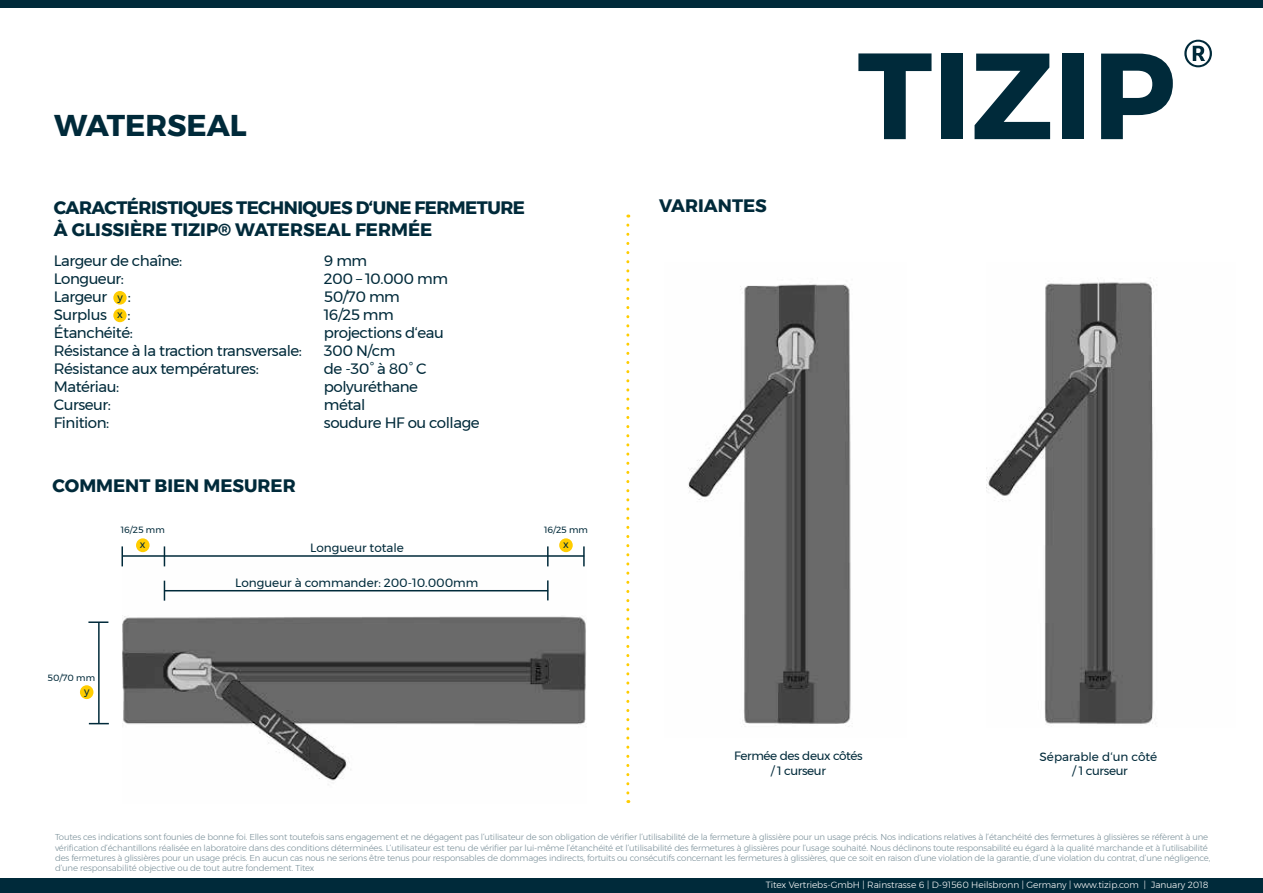
<style>
.page{position:relative;width:1263px;height:893px;background:#fff}
.page>*{position:absolute;margin:0;border:0;box-sizing:border-box;transform-origin:0 0}
.t1{font:700 30px "Montserrat";color:#002a3a}
.t2{font:700 18px/21.6px "Montserrat";letter-spacing:-.03em;color:#002a3a}
.t3{font:700 18px "Montserrat";color:#002a3a}
.t4{font:15px "Montserrat";letter-spacing:-.03em;color:#002a3a}
.t5{font:12px/14.4px "Montserrat";color:#002a3a;text-align:center}
.t6{font:12px/14.4px "Montserrat";letter-spacing:-.03em;color:#002a3a;text-align:center}
.t7{font:10.5px/17.9px "Montserrat";color:#002a3a}
.t8{font:300 9px "Montserrat";color:#fff}
.t9{font:9px "Montserrat";color:#002a3a}
.t10{font:300 8.55px/10.2px "Montserrat";letter-spacing:-.02em;color:#7d929b}
</style>
<div class="page">
<img style="left:688px;top:284px;width:165px;height:443px">
<img style="left:986px;top:277px;width:168px;height:447px">
<img style="left:122px;top:560px;width:464px;height:225px">
<svg style="left:858px;top:53px;width:73px;height:86px"></svg>
<div style="left:941px;top:54px;width:21px;height:85px;background:#002a3a"></div>
<svg style="left:974px;top:54px;width:76px;height:85px"></svg>
<div style="left:1062px;top:54px;width:22px;height:85px;background:#002a3a"></div>
<svg style="left:1101px;top:54px;width:72px;height:85px"></svg>
<svg style="left:1184px;top:40px;width:28px;height:27px"></svg>
<div style="left:0;top:0;width:1263px;height:7px;background:#002a3a"></div>
<svg style="left:626px;top:225px;width:3px;height:578px"></svg>
<div style="left:0;top:878px;width:1263px;height:15px;background:#002a3a"></div>
<div style="left:113px;top:291px;width:14px;height:14px;background:#ffcd00;border-radius:50%"></div>
<div style="left:113px;top:309px;width:14px;height:13px;background:#ffcd00;border-radius:50%"></div>
<hr style="left:122px;top:555px;width:462px;height:2px;background:#002a3a">
<hr style="left:121px;top:546px;width:2px;height:20px;background:#002a3a">
<hr style="left:583px;top:546px;width:2px;height:20px;background:#002a3a">
<hr style="left:165px;top:590px;width:383px;height:1px;background:#002a3a">
<svg style="left:164px;top:546px;width:1px;height:20px"></svg>
<svg style="left:164px;top:581px;width:1px;height:20px"></svg>
<hr style="left:547px;top:546px;width:2px;height:20px;background:#002a3a">
<hr style="left:547px;top:580px;width:2px;height:20px;background:#002a3a">
<hr style="left:98px;top:622px;width:2px;height:102px;background:#002a3a">
<hr style="left:88px;top:621px;width:20px;height:2px;background:#002a3a">
<svg style="left:89px;top:723px;width:20px;height:1px"></svg>
<div style="left:559px;top:538px;width:14px;height:14px;background:#ffcd00;border-radius:50%"></div>
<div style="left:136px;top:538px;width:14px;height:14px;background:#ffcd00;border-radius:50%"></div>
<div style="left:80px;top:685px;width:13px;height:14px;background:#ffcd00;border-radius:50%"></div>
<h1 class="t1" style="left:54px;top:101px;width:194px">WATERSEAL</h1>
<h2 class="t2" style="left:54px;top:197px;width:473px">CARACTÉRISTIQUES TECHNIQUES D‘UNE FERMETURE<br>À GLISSIÈRE TIZIP® WATERSEAL FERMÉE</h2>
<h3 class="t4" style="left:54px;top:249px;width:130px">Largeur de chaîne:</h3>
<h3 class="t4" style="left:324px;top:249px;width:45px">9 mm</h3>
<h3 class="t4" style="left:54px;top:267px;width:72px">Longueur:</h3>
<h3 class="t4" style="left:324px;top:267px;width:126px">200 – 10.000 mm</h3>
<h3 class="t4" style="left:54px;top:285px;width:55px">Largeur</h3>
<h3 class="t4" style="left:128px;top:285px;width:5px">:</h3>
<h3 class="t4" style="left:324px;top:285px;width:78px">50/70 mm</h3>
<h3 class="t4" style="left:54px;top:303px;width:55px">Surplus</h3>
<h3 class="t4" style="left:127px;top:303px;width:5px">:</h3>
<h3 class="t4" style="left:324px;top:303px;width:71px">16/25 mm</h3>
<h3 class="t4" style="left:54px;top:321px;width:80px">Étanchéité:</h3>
<h3 class="t4" style="left:324px;top:321px;width:121px">projections d‘eau</h3>
<h3 class="t4" style="left:54px;top:339px;width:250px">Résistance à la traction transversale:</h3>
<h3 class="t4" style="left:324px;top:339px;width:73px">300 N/cm</h3>
<h3 class="t4" style="left:54px;top:357px;width:206px">Résistance aux températures:</h3>
<h3 class="t4" style="left:324px;top:357px;width:104px">de -30° à 80° C</h3>
<h3 class="t4" style="left:54px;top:375px;width:67px">Matériau:</h3>
<h3 class="t4" style="left:324px;top:375px;width:96px">polyuréthane</h3>
<h3 class="t4" style="left:54px;top:393px;width:59px">Curseur:</h3>
<h3 class="t4" style="left:324px;top:393px;width:43px">métal</h3>
<h3 class="t4" style="left:54px;top:411px;width:57px">Finition:</h3>
<h3 class="t4" style="left:324px;top:411px;width:157px">soudure HF ou collage</h3>
<p class="t7" style="left:117px;top:288px;width:7px">y x</p>
<h2 class="t3" style="left:53px;top:472px;width:245px">COMMENT BIEN MESURER</h2>
<p class="t9" style="left:121px;top:523px;width:45px">16/25 mm</p>
<p class="t9" style="left:544px;top:523px;width:45px">16/25 mm</p>
<p class="t9" style="left:48px;top:671px;width:49px">50/70 mm</p>
<p class="t7" style="left:84px;top:682px;width:7px">y</p>
<p class="t7" style="left:140px;top:535px;width:7px">x</p>
<p class="t7" style="left:563px;top:535px;width:7px">x</p>
<h3 class="t5" style="left:310px;top:541px;width:95px">Longueur totale</h3>
<h3 class="t5" style="left:235px;top:576px;width:245px">Longueur à commander: 200-10.000mm</h3>
<h2 class="t3" style="left:659px;top:191px;width:109px">VARIANTES</h2>
<h3 class="t6" style="left:734px;top:749px;width:130px">Fermée des deux côtés / 1 curseur</h3>
<h3 class="t5" style="left:1039px;top:749px;width:119px">Séparable d‘un côté / 1 curseur</h3>
<p class="t10" style="left:55px;top:832px;width:1157px">Toutes ces indications sont founies de bonne foi. Elles sont toutefois sans engagement et ne dégagent pas l‘utilisateur de son obligation de vérifier l‘utilisabilité de la fermeture à glissière pour un usage précis. Nos indications relatives à l‘étanchéité des fermetures à glissières se réfèrent à une vérification d‘échantillons réalisée en laboratoire dans des conditions déterminées. L‘utilisateur est tenu de vérifier par lui-même l‘étanchéité et l‘utilisabilité des fermetures à glissières pour l‘usage souhaité. Nous déclinons toute responsabilité eu égard à la qualité marchande et à l‘utilisabilité des fermetures à glissières pour un usage précis. En aucun cas nous ne serions être tenus pour responsables de dommages indirects, fortuits ou consécutifs concernant les fermetures à glissières, que ce soit en raison d‘une violation de la garantie, d‘une violation du contrat, d‘une négligence, d‘une responsabilité objective ou de tout autre fondement. Titex</p>
<p class="t8" style="left:766px;top:878px;width:444px">Titex Vertriebs-GmbH | Rainstrasse 6 | D-91560 Heilsbronn | Germany | www.tizip.com | January 2018</p>
</div>
